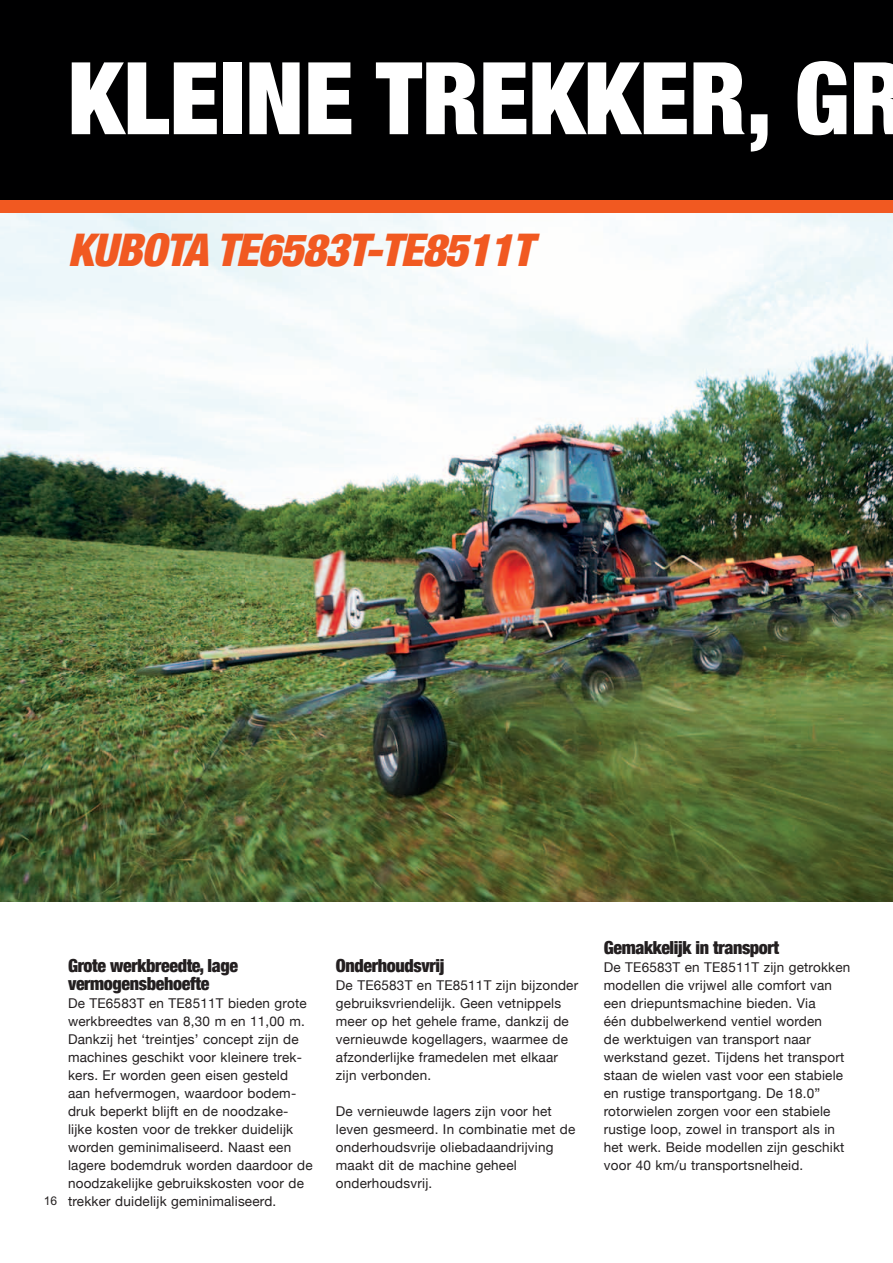
<style>
.page{position:relative;width:893px;height:1263px;background:#fff}
.page>*{position:absolute;margin:0;border:0;box-sizing:border-box;transform-origin:0 0}
.t1{font:900 condensed 100.5px "Helvetica Neue";color:#fff}
.t2{font:italic 900 condensed 45px "Helvetica Neue";color:#f15921}
.t3{font:900 condensed 18px/18px "Helvetica Neue";letter-spacing:-.02em;color:#231f20}
.t4{font:13.5px/18px "Helvetica Neue";letter-spacing:.015em;color:#231f20}
.t5{font:12px "Arial";color:#231f20}
</style>
<div class="page">
<img style="left:0;top:213px;width:893px;height:688px">
<div style="left:0;top:0;width:893px;height:200px;background:#000001"></div>
<div style="left:0;top:200px;width:893px;height:13px;background:#f15921"></div>
<h1 class="t1" style="left:68px;top:36px;width:779px">Kleine trekker, gr</h1>
<h2 class="t2" style="left:68px;top:222px;width:478px">KUBOTA TE6583T-TE8511T</h2>
<p class="t5" style="left:44px;top:1194px;width:15px">16</p>
<h3 class="t3" style="left:68px;top:956px;width:172px">Grote werkbreedte, lage vermogensbehoefte</h3>
<p class="t4" style="left:68px;top:994px;width:246px">De TE6583T en TE8511T bieden grote werkbreedtes van 8,30 m en 11,00 m.<br>Dankzij het ‘treintjes’ concept zijn de machines geschikt voor kleinere trek&shy;kers. Er worden geen eisen gesteld aan hefvermogen, waardoor bodem&shy;druk beperkt blijft en de noodzake&shy;lijke kosten voor de trekker duidelijk worden geminimaliseerd. Naast een lagere bodemdruk worden daardoor de noodzakelijke gebruikskosten voor de trekker duidelijk geminimaliseerd.</p>
<h3 class="t3" style="left:336px;top:956px;width:110px">Onderhoudsvrij</h3>
<p class="t4" style="left:336px;top:976px;width:244px">De TE6583T en TE8511T zijn bijzonder gebruiksvriendelijk. Geen vetnippels meer op het gehele frame, dankzij de vernieuwde kogellagers, waarmee de afzonderlijke framedelen met elkaar zijn verbonden.</p>
<p class="t4" style="left:336px;top:1102px;width:241px">De vernieuwde lagers zijn voor het leven gesmeerd. In combinatie met de onderhoudsvrije oliebadaandrijving maakt dit de machine geheel onderhoudsvrij.</p>
<h3 class="t3" style="left:604px;top:938px;width:177px">Gemakkelijk in transport</h3>
<p class="t4" style="left:604px;top:958px;width:248px">De TE6583T en TE8511T zijn getrokken modellen die vrijwel alle comfort van een driepuntsmachine bieden. Via<br>één dubbelwerkend ventiel worden<br>de werktuigen van transport naar werkstand gezet. Tijdens het transport staan de wielen vast voor een stabiele en rustige transportgang. De 18.0” rotorwielen zorgen voor een stabiele rustige loop, zowel in transport als in het werk. Beide modellen zijn geschikt voor 40 km/u transportsnelheid.</p>
</div>
